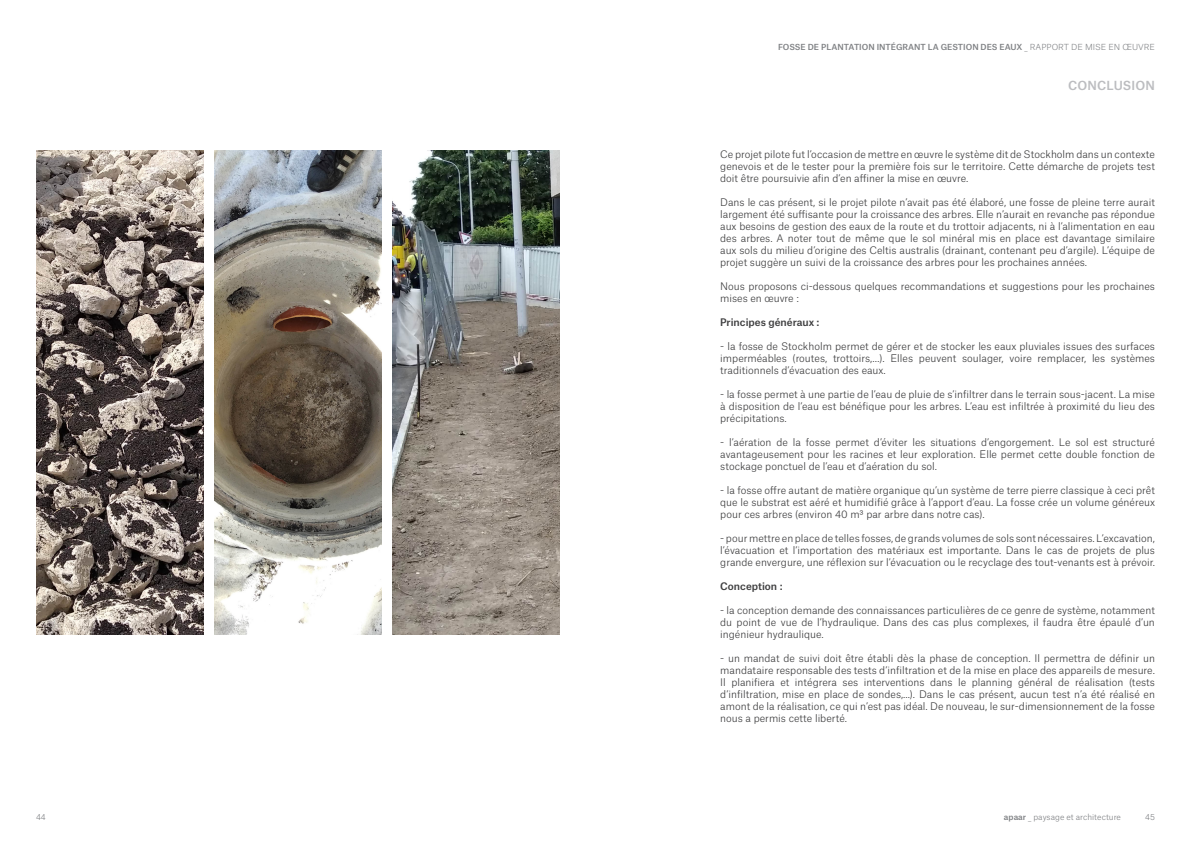
<style>
.page{position:relative;width:1191px;height:842px;background:#fff}
.page>*{position:absolute;margin:0;border:0;box-sizing:border-box;transform-origin:0 0}
.SOUS-TITRE_12_droite{font:500 12px "Atlas Grotesk";letter-spacing:.01em;color:#bcbdc0}
.t1{font:300 10px/12px "Atlas Grotesk";color:#3e3e3f;text-align:justify}
.t2{font:500 10px "Atlas Grotesk";color:#3e3e3f}
.t3{font:500 8px "Atlas Grotesk";color:#808285}
.t4{font:300 8px "Atlas Grotesk";color:#808285}
.s1{font-weight:300}
.s2{font-weight:500}
</style>
<div class="page">
<img style="left:36px;top:150px;width:167px;height:484px">
<img style="left:214px;top:150px;width:167px;height:484px">
<img style="left:392px;top:150px;width:167px;height:484px">
<p class="t3" style="left:778px;top:40px;width:378px">FOSSE DE PLANTATION INTÉGRANT LA GESTION DES EAUX <span class="s1">_ RAPPORT DE MISE EN ŒUVRE</span></p>
<p class="SOUS-TITRE_12_droite" style="left:1068px;top:76px;width:88px">CONCLUSION</p>
<p class="t1" style="left:720px;top:148px;width:436px">Ce projet pilote fut l’occasion de mettre en œuvre le système dit de Stockholm dans un contexte genevois et de le tester pour la première fois sur le territoire. Cette démarche de projets test doit être poursuivie afin d’en affiner la mise en œuvre.</p>
<p class="t1" style="left:720px;top:196px;width:436px">Dans le cas présent, si le projet pilote n’avait pas été élaboré, une fosse de pleine terre aurait largement été suffisante pour la croissance des arbres. Elle n’aurait en revanche pas répondue aux besoins de gestion des eaux de la route et du trottoir adjacents, ni à l’alimentation en eau des arbres. A noter tout de même que le sol minéral mis en place est davantage similaire aux sols du milieu d’origine des Celtis australis (drainant, contenant peu d’argile). L’équipe de projet suggère un suivi de la croissance des arbres pour les prochaines années.</p>
<p class="t1" style="left:720px;top:280px;width:436px">Nous proposons ci-dessous quelques recommandations et suggestions pour les prochaines mises en œuvre :</p>
<p class="t2" style="left:720px;top:314px;width:101px">Principes généraux :</p>
<p class="t1" style="left:720px;top:340px;width:436px">- la fosse de Stockholm permet de gérer et de stocker les eaux pluviales issues des surfaces imperméables (routes, trottoirs,…). Elles peuvent soulager, voire remplacer, les systèmes traditionnels d’évacuation des eaux.</p>
<p class="t1" style="left:720px;top:388px;width:436px">- la fosse permet à une partie de l’eau de pluie de s’infiltrer dans le terrain sous-jacent. La mise à disposition de l’eau est bénéfique pour les arbres. L’eau est infiltrée à proximité du lieu des précipitations.</p>
<p class="t1" style="left:720px;top:436px;width:436px">- l’aération de la fosse permet d’éviter les situations d’engorgement. Le sol est structuré avantageusement pour les racines et leur exploration. Elle permet cette double fonction de stockage ponctuel de l’eau et d’aération du sol.</p>
<p class="t1" style="left:720px;top:484px;width:436px">- la fosse offre autant de matière organique qu’un système de terre pierre classique à ceci prêt que le substrat est aéré et humidifié grâce à l’apport d’eau. La fosse crée un volume généreux pour ces arbres (environ 40 m3 par arbre dans notre cas).</p>
<p class="t1" style="left:720px;top:532px;width:436px">- pour mettre en place de telles fosses, de grands volumes de sols sont nécessaires. L’excavation, l’évacuation et l’importation des matériaux est importante. Dans le cas de projets de plus grande envergure, une réflexion sur l’évacuation ou le recyclage des tout-venants est à prévoir.</p>
<p class="t2" style="left:720px;top:578px;width:64px">Conception :</p>
<p class="t1" style="left:720px;top:604px;width:436px">- la conception demande des connaissances particulières de ce genre de système, notamment du point de vue de l’hydraulique. Dans des cas plus complexes, il faudra être épaulé d’un ingénieur hydraulique.</p>
<p class="t1" style="left:720px;top:652px;width:436px">- un mandat de suivi doit être établi dès la phase de conception. Il permettra de définir un mandataire responsable des tests d’infiltration et de la mise en place des appareils de mesure.<br>Il planifiera et intégrera ses interventions dans le planning général de réalisation (tests d’infiltration, mise en place de sondes,...). Dans le cas présent, aucun test n’a été réalisé en amont de la réalisation, ce qui n’est pas idéal. De nouveau, le sur-dimensionnement de la fosse nous a permis cette liberté.</p>
<p class="t4" style="left:36px;top:810px;width:11px">44</p>
<p class="t4" style="left:1004px;top:810px;width:118px"><span class="s2">apaar</span> _ paysage et architecture</p>
<p class="t4" style="left:1145px;top:810px;width:11px">45</p>
</div>
